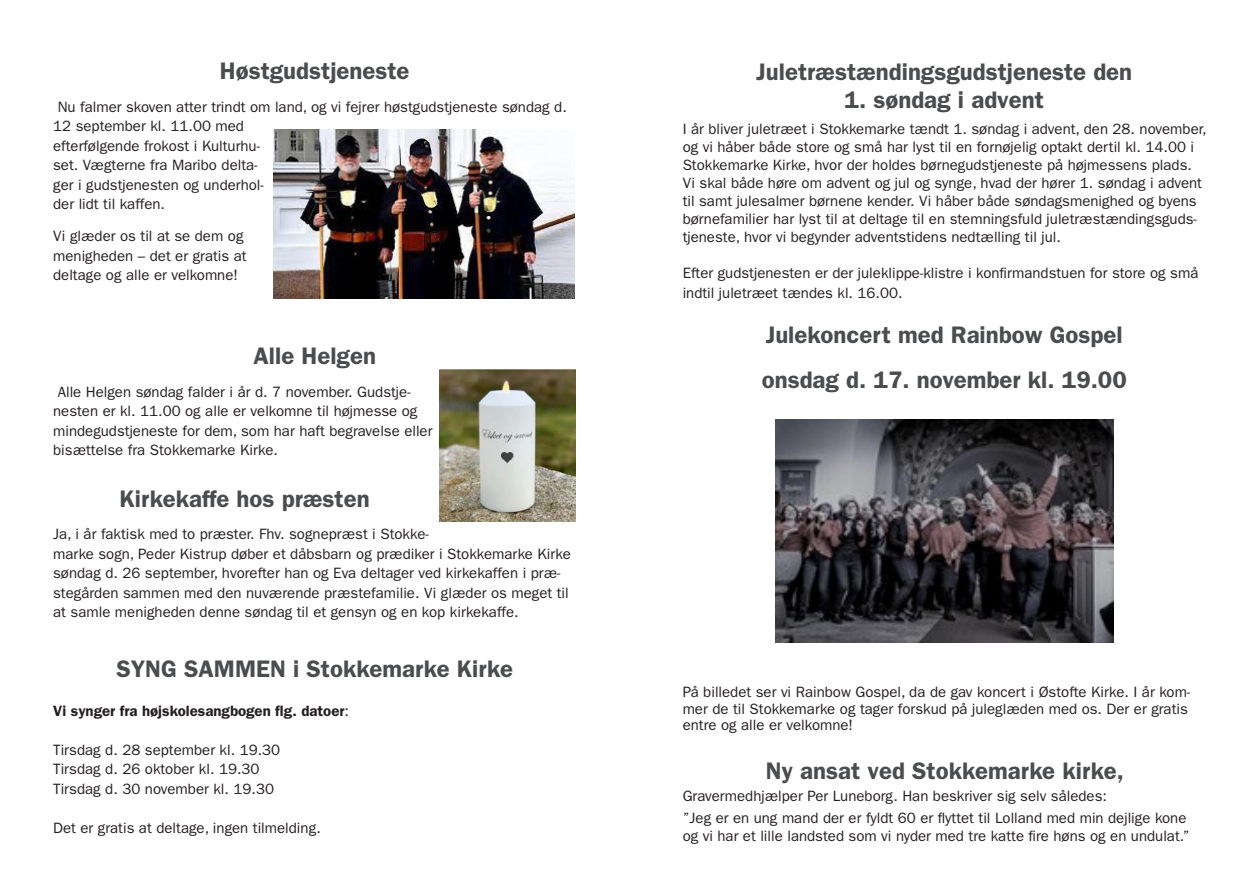
<style>
.page{position:relative;width:1259px;height:893px;background:#fff}
.page>*{position:absolute;margin:0;border:0;box-sizing:border-box;transform-origin:0 0}
.Heading_1{font:600 24px "ITC Franklin Gothic Std";color:#4b4c4d}
.t1{font:15px/19.5px "ITC Franklin Gothic Std";color:#231f20}
.t2{font:600 15px "ITC Franklin Gothic Std";color:#231f20}
.s1{font-weight:400}
</style>
<div class="page">
<img style="left:439px;top:370px;width:136px;height:152px">
<img style="left:775px;top:420px;width:338px;height:222px">
<img style="left:273px;top:130px;width:301px;height:168px">
<p class="Heading_1" style="left:220px;top:57px;width:191px">Høstgudstjeneste</p>
<p class="t1" style="left:53px;top:97px;width:515px;text-indent:4px">Nu falmer skoven atter trindt om land, og vi fejrer høstgudstjeneste søndag d.<br>12 september kl. 11.00 med<br>efterfølgende frokost i Kulturhu-<br>set. Vægterne fra Maribo delta-<br>ger i gudstjenesten og underhol-<br>der lidt til kaffen.</p>
<p class="t1" style="left:53px;top:227px;width:195px">Vi glæder os til at se dem og menigheden – det er gratis at deltage og alle er velkomne!</p>
<p class="Heading_1" style="left:253px;top:342px;width:124px">Alle Helgen</p>
<p class="t1" style="left:53px;top:382px;width:381px;text-indent:4px">Alle Helgen søndag falder i år d. 7 november. Gudstje&shy;nesten er kl. 11.00 og alle er velkomne til højmesse og mindegudstjeneste for dem, som har haft begravelse eller bisættelse fra Stokkemarke Kirke.</p>
<p class="Heading_1" style="left:119px;top:484px;width:252px">Kirkekaffe hos præsten</p>
<p class="t1" style="left:53px;top:524px;width:519px">Ja, i år faktisk med to præster. Fhv. sognepræst i Stokke-<br>marke sogn, Peder Kistrup døber et dåbsbarn og prædiker i Stokkemarke Kirke søndag d. 26 september, hvorefter han og Eva deltager ved kirkekaffen i præ&shy;stegården sammen med den nuværende præstefamilie. Vi glæder os meget til at samle menigheden denne søndag til et gensyn og en kop kirkekaffe.</p>
<p class="Heading_1" style="left:116px;top:654px;width:398px">SYNG SAMMEN i Stokkemarke Kirke</p>
<p class="t2" style="left:53px;top:702px;width:297px">Vi synger fra højskolesangbogen flg. datoer<span class="s1">:</span></p>
<p class="t1" style="left:53px;top:740px;width:229px">Tirsdag d. 28 september kl. 19.30</p>
<p class="t1" style="left:53px;top:760px;width:208px">Tirsdag d. 26 oktober kl. 19.30</p>
<p class="t1" style="left:53px;top:779px;width:222px">Tirsdag d. 30 november kl. 19.30</p>
<p class="t1" style="left:53px;top:818px;width:269px">Det er gratis at deltage, ingen tilmelding.</p>
<p class="Heading_1" style="left:756px;top:58px;width:377px">Juletræstændingsgudstjeneste den</p>
<p class="Heading_1" style="left:844px;top:85px;width:201px">1. søndag i advent</p>
<p class="t1" style="left:682px;top:120px;width:525px;line-height:18px">I år bliver juletræet i Stokkemarke tændt 1. søndag i advent, den 28. november, og vi håber både store og små har lyst til en fornøjelig optakt dertil kl. 14.00 i Stokkemarke Kirke, hvor der holdes børnegudstjeneste på højmessens plads.<br>Vi skal både høre om advent og jul og synge, hvad der hører 1. søndag i advent til samt julesalmer børnene kender. Vi håber både søndagsmenighed og byens børnefamilier har lyst til at deltage til en stemningsfuld juletræstændingsguds&shy;tjeneste, hvor vi begynder adventstidens nedtælling til jul.</p>
<p class="t1" style="left:682px;top:264px;width:517px">Efter gudstjenesten er der juleklippe-klistre i konfirmandstuen for store og små indtil juletræet tændes kl. 16.00.</p>
<p class="Heading_1" style="left:765px;top:320px;width:358px">Julekoncert med Rainbow Gospel</p>
<p class="Heading_1" style="left:761px;top:366px;width:366px">onsdag d. 17. november kl. 19.00</p>
<p class="t1" style="left:682px;top:684px;width:509px;line-height:16.5px">På billedet ser vi Rainbow Gospel, da de gav koncert i Østofte Kirke. I år kom&shy;mer de til Stokkemarke og tager forskud på juleglæden med os. Der er gratis entre og alle er velkomne!</p>
<p class="Heading_1" style="left:765px;top:756px;width:360px">Ny ansat ved Stokkemarke kirke,</p>
<p class="t1" style="left:682px;top:786px;width:426px">Gravermedhjælper Per Luneborg. Han beskriver sig selv således:</p>
<p class="t1" style="left:682px;top:809px;width:508px;line-height:18px">”Jeg er en ung mand der er fyldt 60 er flyttet til Lolland med min dejlige kone og vi har et lille landsted som vi nyder med tre katte fire høns og en undulat.”</p>
</div>
